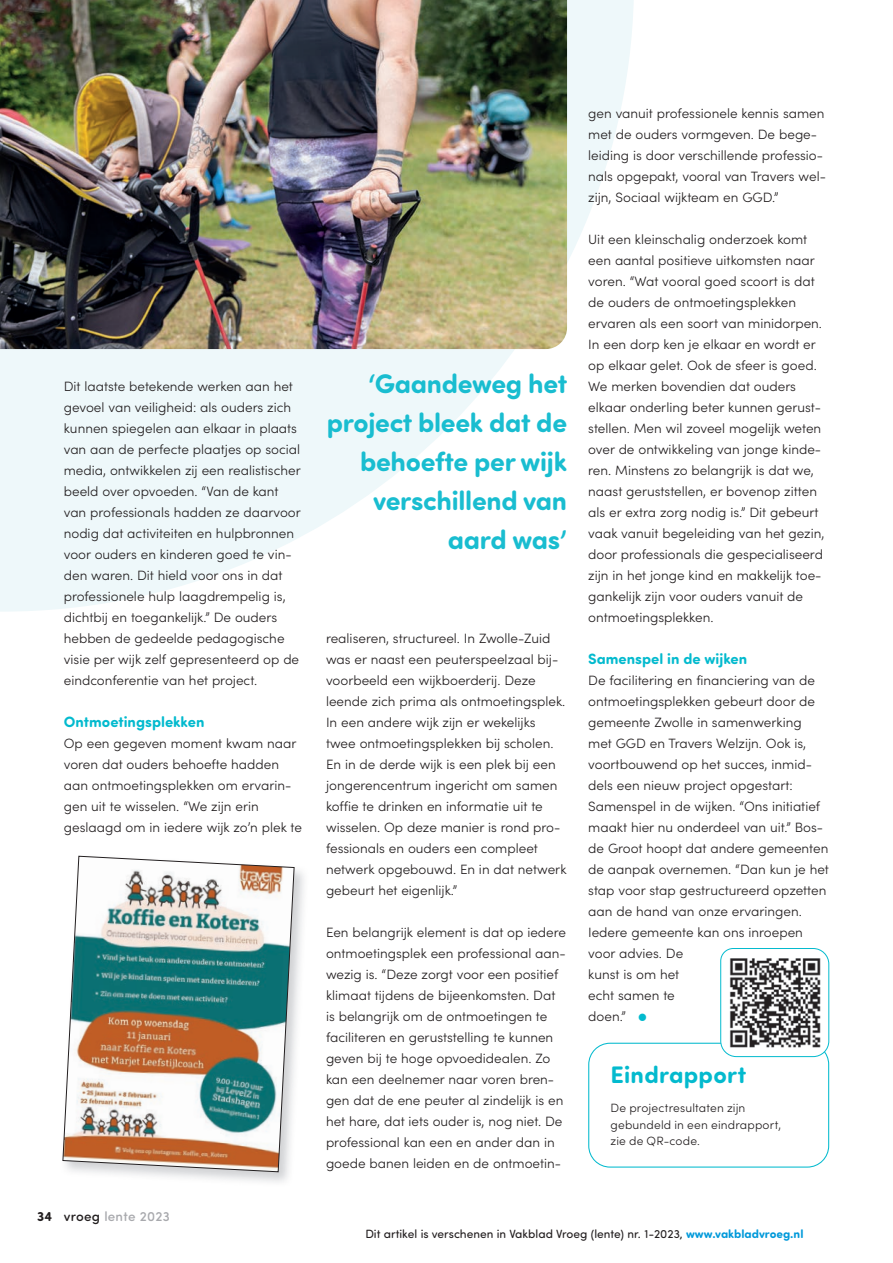
<style>
.page{position:relative;width:893px;height:1263px;background:#fff}
.page>*{position:absolute;margin:0;border:0;box-sizing:border-box;transform-origin:0 0}
.t1{font:700 27px/39px "Sofia Pro Soft";letter-spacing:-.01em;color:#19bdd0;text-align:right}
.t2{font:700 24px "Sofia Pro Soft";letter-spacing:.01em;color:#03bace}
.t3{font:700 15px "Sofia Pro Soft";color:#03bace}
.t4{font:300 13.5px/21px "Sofia Pro";color:#231f20}
.t5{font:500 13.5px "Sofia Pro Soft";letter-spacing:.02em;color:#a8a9ad}
.t6{font:12px "Sofia Pro Soft";color:#231f20}
.t7{font:300 12px/16.5px "Sofia Pro";letter-spacing:.015em;color:#231f20}
.s1{font-weight:700;color:#231f20}
.s2{color:#231f20}
.s3{color:#03bace}
.s4{font-weight:700;color:#0099da}
</style>
<div class="page">
<svg style="left:0;top:0;width:634px;height:612px;fill:#eef8fa"></svg>
<svg style="left:588px;top:948px;width:242px;height:219px"></svg>
<img style="left:78px;top:855px;width:226px;height:327px">
<svg style="left:62px;top:856px;width:233px;height:316px"></svg>
<img style="left:0;top:0;width:567px;height:349px">
<p class="t4" style="left:64px;top:375px;width:239px">Dit laatste betekende werken aan het gevoel van veiligheid: als ouders zich kunnen spiegelen aan elkaar in plaats van aan de perfecte plaatjes op social media, ontwikkelen zij een realistischer beeld over opvoeden. “Van de kant van professionals hadden ze daarvoor nodig dat activiteiten en hulpbronnen voor ouders en kinderen goed te vin&shy;den waren. Dit hield voor ons in dat professionele hulp laagdrempelig is, dichtbij en toegankelijk.” De ouders hebben de gedeelde pedagogische visie per wijk zelf gepresenteerd op de eindconferentie van het project.</p>
<p class="t3" style="left:64px;top:711px;width:142px">Ontmoetingsplekken</p>
<p class="t4" style="left:64px;top:732px;width:240px">Op een gegeven moment kwam naar voren dat ouders behoefte hadden aan ontmoetingsplekken om ervarin&shy;gen uit te wisselen. “We zijn erin geslaagd om in iedere wijk zo’n plek te</p>
<p class="t5" style="left:37px;top:1206px;width:134px"><span class="s1">34</span> <span class="s2">vroeg</span> lente 2023</p>
<h1 class="t1" style="left:327px;top:362px;width:242px">‘Gaandeweg het project bleek dat de behoefte per wijk verschillend van aard was’</h1>
<p class="t4" style="left:326px;top:627px;width:242px">realiseren, structureel. In Zwolle-Zuid was er naast een peuterspeelzaal bij&shy;voorbeeld een wijkboerderij. Deze leende zich prima als ontmoetingsplek.<br>In een andere wijk zijn er wekelijks twee ontmoetingsplekken bij scholen.<br>En in de derde wijk is een plek bij een jongerencentrum ingericht om samen koffie te drinken en informatie uit te wisselen. Op deze manier is rond pro&shy;fessionals en ouders een compleet netwerk opgebouwd. En in dat netwerk gebeurt het eigenlijk.”</p>
<p class="t4" style="left:326px;top:921px;width:242px">Een belangrijk element is dat op iedere ontmoetingsplek een professional aan&shy;wezig is. “Deze zorgt voor een positief klimaat tijdens de bijeenkomsten. Dat is belangrijk om de ontmoetingen te faciliteren en geruststelling te kunnen geven bij te hoge opvoedidealen. Zo kan een deelnemer naar voren bren&shy;gen dat de ene peuter al zindelijk is en het hare, dat iets ouder is, nog niet. De professional kan een en ander dan in goede banen leiden en de ontmoetin-</p>
<p class="t4" style="left:588px;top:102px;width:239px">gen vanuit professionele kennis samen met de ouders vormgeven. De bege&shy;leiding is door verschillende professio&shy;nals opgepakt, vooral van Travers wel&shy;zijn, Sociaal wijkteam en GGD.”</p>
<p class="t4" style="left:588px;top:228px;width:238px">Uit een kleinschalig onderzoek komt een aantal positieve uitkomsten naar voren. “Wat vooral goed scoort is dat de ouders de ontmoetingsplekken ervaren als een soort van minidorpen.<br>In een dorp ken je elkaar en wordt er op elkaar gelet. Ook de sfeer is goed.<br>We merken bovendien dat ouders elkaar onderling beter kunnen gerust&shy;stellen. Men wil zoveel mogelijk weten over de ontwikkeling van jonge kinde&shy;ren. Minstens zo belangrijk is dat we, naast geruststellen, er bovenop zitten als er extra zorg nodig is.” Dit gebeurt vaak vanuit begeleiding van het gezin, door professionals die gespecialiseerd zijn in het jonge kind en makkelijk toe&shy;gankelijk zijn voor ouders vanuit de ontmoetingsplekken.</p>
<p class="t3" style="left:588px;top:648px;width:160px">Samenspel in de wijken</p>
<p class="t4" style="left:588px;top:669px;width:242px">De facilitering en financiering van de ontmoetingsplekken gebeurt door de gemeente Zwolle in samenwerking<br>met GGD en Travers Welzijn. Ook is, voortbouwend op het succes, inmid&shy;dels een nieuw project opgestart:<br>Samenspel in de wijken. “Ons initiatief maakt hier nu onderdeel van uit.” Bos&shy;de Groot hoopt dat andere gemeenten de aanpak overnemen. “Dan kun je het stap voor stap gestructureerd opzetten aan de hand van onze ervaringen.<br>Iedere gemeente kan ons inroepen voor advies. De<br>kunst is om het<br>echt samen te<br>doen.” <span class="s3">●</span></p>
<h2 class="t2" style="left:610px;top:1057px;width:137px">Eindrapport</h2>
<p class="t7" style="left:610px;top:1099px;width:172px">De projectresultaten zijn gebundeld in een eindrapport, zie de QR-code.</p>
<p class="t6" style="left:365px;top:1225px;width:440px">Dit artikel is verschenen in Vakblad Vroeg (lente) nr. 1-2023, <span class="s4">www.vakbladvroeg.nl</span></p>
</div>
